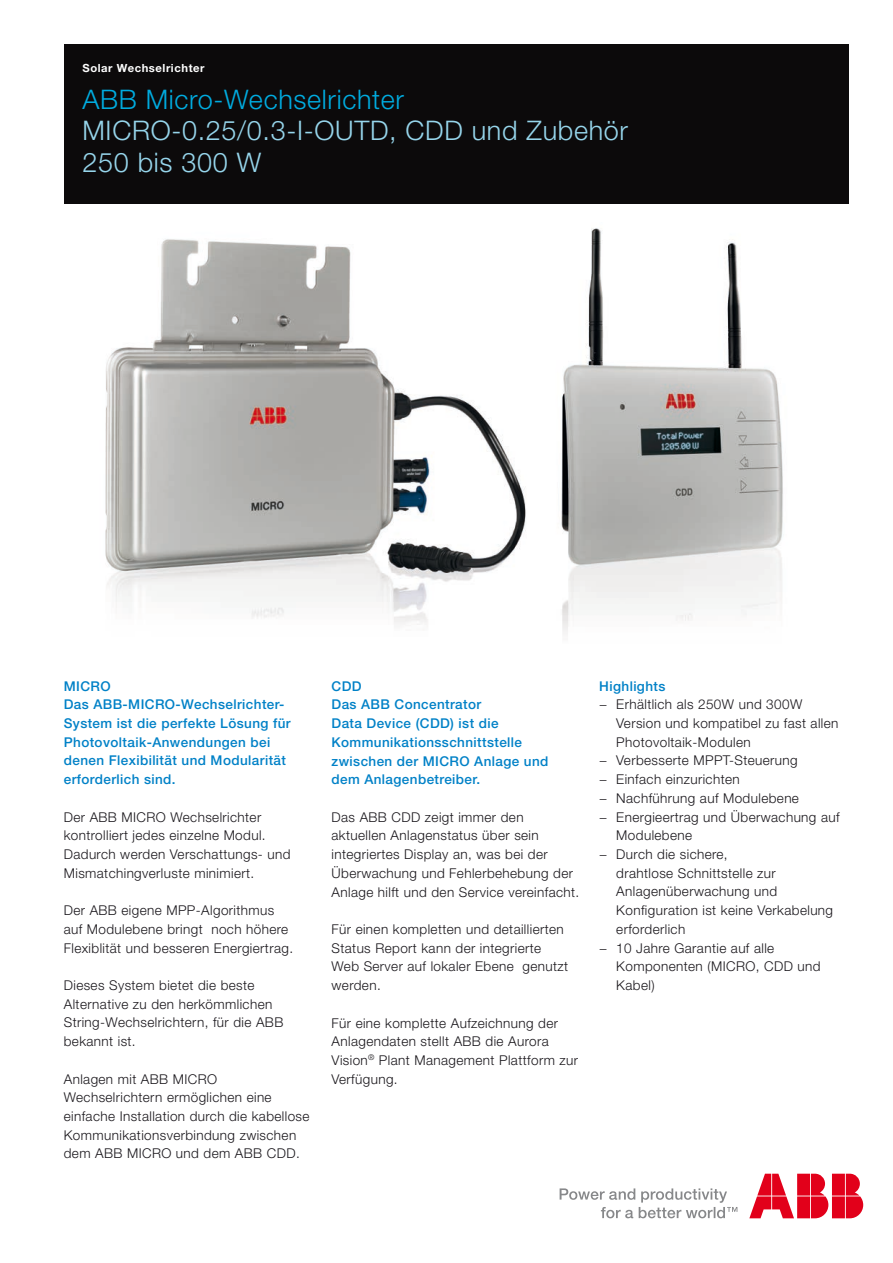
<style>
.page{position:relative;width:893px;height:1263px;background:#fff}
.page>*{position:absolute;margin:0;border:0;box-sizing:border-box;transform-origin:0 0}
.t1{font:300 27px/31.5px "Helvetica Neue";letter-spacing:.025em;color:#96d5eb}
.t2{font:300 27px "Helvetica Neue";letter-spacing:.025em;color:#00abdf}
.t3{font:300 13.5px/18.8px "Helvetica Neue";letter-spacing:.03em;color:#1a171c}
.t4{font:500 13.5px/18.8px "Helvetica Neue";letter-spacing:.03em;color:#0081c7}
.t5{font:700 11.25px "Helvetica Neue";letter-spacing:.05em;color:#fff}
</style>
<div class="page">
<div style="left:64px;top:45px;width:784px;height:159px;background:#0c0a0b"></div>
<svg style="left:560px;top:1188px;width:177px;height:30px"></svg>
<svg style="left:749px;top:1174px;width:114px;height:44px"></svg>
<img style="left:105px;top:239px;width:421px;height:386px">
<img style="left:561px;top:228px;width:222px;height:406px">
<p class="t5" style="left:82px;top:61px;width:124px">Solar Wechselrichter</p>
<h1 class="t2" style="left:82px;top:83px;width:323px">ABB Micro-Wechselrichter</h1>
<h1 class="t1" style="left:82px;top:114px;width:547px">MICRO-0.25/0.3-I-OUTD, CDD und Zubehör<br>250 bis 300 W</h1>
<p class="t4" style="left:64px;top:676px;width:228px">MICRO<br>Das ABB-MICRO-Wechselrichter-<br>System ist die perfekte Lösung für<br>Photovoltaik-Anwendungen bei denen Flexibilität und Modularität erforderlich sind.</p>
<p class="t3" style="left:64px;top:807px;width:228px">Der ABB MICRO Wechselrichter kontrolliert jedes einzelne Modul.<br>Dadurch werden Verschattungs- und Mismatchingverluste minimiert.</p>
<p class="t3" style="left:64px;top:901px;width:231px">Der ABB eigene MPP-Algorithmus auf Modulebene bringt noch höhere<br>Flexiblität und besseren Energiertrag.</p>
<p class="t3" style="left:64px;top:975px;width:221px">Dieses System bietet die beste<br>Alternative zu den herkömmlichen<br>String-Wechselrichtern, für die ABB bekannt ist.</p>
<p class="t3" style="left:64px;top:1069px;width:247px">Anlagen mit ABB MICRO Wechselrichtern ermöglichen eine einfache Installation durch die kabellose Kommunikationsverbindung zwischen dem ABB MICRO und dem ABB CDD.</p>
<p class="t4" style="left:332px;top:676px;width:218px">CDD<br>Das ABB Concentrator<br>Data Device (CDD) ist die<br>Kommunikationsschnittstelle zwischen der MICRO Anlage und dem Anlagenbetreiber.</p>
<p class="t3" style="left:332px;top:807px;width:249px">Das ABB CDD zeigt immer den aktuellen Anlagenstatus über sein integriertes Display an, was bei der Überwachung und Fehlerbehebung der Anlage hilft und den Service vereinfacht.</p>
<p class="t3" style="left:332px;top:919px;width:238px">Für einen kompletten und detaillierten<br>Status Report kann der integrierte<br>Web Server auf lokaler Ebene genutzt werden.</p>
<p class="t3" style="left:332px;top:1013px;width:248px">Für eine komplette Aufzeichnung der<br>Anlagendaten stellt ABB die Aurora<br>Vision<sup>®</sup> Plant Management Plattform zur<br>Verfügung.</p>
<p class="t4" style="left:599px;top:676px;width:68px">Highlights</p>
<p class="t3" style="left:599px;top:695px;width:204px">− Erhältlich als 250W und 300W</p>
<p class="t3" style="left:616px;top:713px;width:224px">Version und kompatibel zu fast allen</p>
<p class="t3" style="left:616px;top:732px;width:136px">Photovoltaik-Modulen</p>
<p class="t3" style="left:599px;top:751px;width:200px">− Verbesserte MPPT-Steuerung</p>
<p class="t3" style="left:599px;top:770px;width:142px">− Einfach einzurichten</p>
<p class="t3" style="left:599px;top:788px;width:201px">− Nachführung auf Modulebene</p>
<p class="t3" style="left:599px;top:807px;width:242px">− Energieertrag und Überwachung auf</p>
<p class="t3" style="left:616px;top:826px;width:77px">Modulebene</p>
<p class="t3" style="left:599px;top:844px;width:130px">− Durch die sichere,</p>
<p class="t3" style="left:616px;top:863px;width:161px">drahtlose Schnittstelle zur</p>
<p class="t3" style="left:616px;top:882px;width:163px">Anlagenüberwachung und</p>
<p class="t3" style="left:616px;top:901px;width:218px">Konfiguration ist keine Verkabelung</p>
<p class="t3" style="left:616px;top:919px;width:70px">erforderlich</p>
<p class="t3" style="left:599px;top:938px;width:176px">− 10 Jahre Garantie auf alle</p>
<p class="t3" style="left:616px;top:957px;width:206px">Komponenten (MICRO, CDD und</p>
<p class="t3" style="left:616px;top:975px;width:40px">Kabel)</p>
</div>
